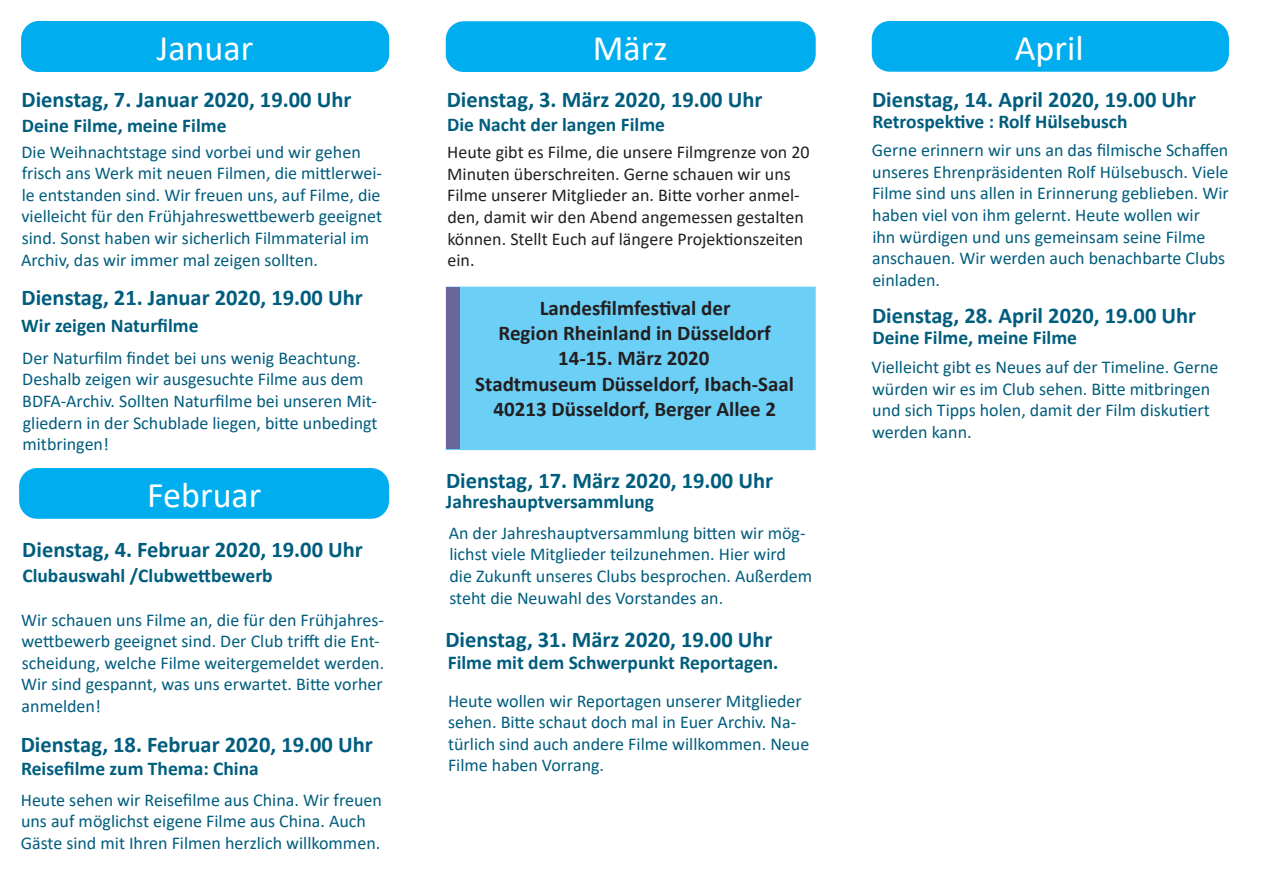
<style>
.page{position:relative;width:1263px;height:893px;background:#fff}
.page>*{position:absolute;margin:0;border:0;box-sizing:border-box;transform-origin:0 0}
.t1{font:36px "Calibri";color:#fff}
.t2{font:700 22.5px "Calibri";color:#005d7d}
.t3{font:700 21px "Calibri";color:#231f20}
.t4{font:700 19.5px "Calibri";color:#005d7d}
.t5{font:18px/21.6px "Calibri";color:#005d7d}
.t6{font:18px/21.6px "Calibri";color:#231f20}
</style>
<div class="page">
<div style="left:446px;top:287px;width:370px;height:163px;background:#6bcff6"></div>
<div style="left:21px;top:21px;width:368px;height:51px;background:#00aeef;border-radius:18px"></div>
<div style="left:19px;top:468px;width:370px;height:51px;background:#00aeef;border-radius:18px"></div>
<div style="left:446px;top:21px;width:370px;height:51px;background:#00aeef;border-radius:18px"></div>
<div style="left:872px;top:21px;width:357px;height:51px;background:#00aeef;border-radius:18px"></div>
<div style="left:446px;top:288px;width:14px;height:161px;background:#69669a"></div>
<p class="t1" style="left:157px;top:23px;width:98px">Januar</p>
<p class="t2" style="left:22px;top:83px;width:331px">Dienstag, 7. Januar 2020, 19.00 Uhr</p>
<p class="t4" style="left:22px;top:112px;width:206px">Deine Filme, meine Filme</p>
<p class="t1" style="left:593px;top:23px;width:76px">März</p>
<p class="t1" style="left:1015px;top:23px;width:70px">April</p>
<p class="t2" style="left:447px;top:83px;width:317px">Dienstag, 3. März 2020, 19.00 Uhr</p>
<p class="t4" style="left:447px;top:110px;width:219px">Die Nacht der langen Filme</p>
<p class="t2" style="left:872px;top:83px;width:326px">Dienstag, 14. April 2020, 19.00 Uhr</p>
<p class="t4" style="left:872px;top:108px;width:257px">Retrospektive : Rolf Hülsebusch</p>
<p class="t5" style="left:21px;top:140px;width:363px">Die Weihnachtstage sind vorbei und wir gehen frisch ans Werk mit neuen Filmen, die mittlerwei&shy;le entstanden sind. Wir freuen uns, auf Filme, die vielleicht für den Frühjahreswettbewerb geeignet sind. Sonst haben wir sicherlich Filmmaterial im Archiv, das wir immer mal zeigen sollten.</p>
<p class="t6" style="left:447px;top:141px;width:364px">Heute gibt es Filme, die unsere Filmgrenze von 20<br>Minuten überschreiten. Gerne schauen wir uns Filme unserer Mitglieder an. Bitte vorher anmel&shy;den, damit wir den Abend angemessen gestalten können. Stellt Euch auf längere Projektionszeiten ein.</p>
<p class="t2" style="left:22px;top:281px;width:343px">Dienstag, 21. Januar 2020, 19.00 Uhr</p>
<p class="t4" style="left:21px;top:311px;width:179px">Wir zeigen Naturfilme</p>
<p class="t5" style="left:22px;top:347px;width:357px">Der Naturfilm findet bei uns wenig Beachtung.<br>Deshalb zeigen wir ausgesuchte Filme aus dem BDFA-Archiv. Sollten Naturfilme bei unseren Mit&shy;gliedern in der Schublade liegen, bitte unbedingt mitbringen!</p>
<p class="t1" style="left:147px;top:470px;width:116px">Februar</p>
<p class="t2" style="left:22px;top:533px;width:342px">Dienstag, 4. Februar 2020, 19.00 Uhr</p>
<p class="t4" style="left:22px;top:562px;width:252px">Clubauswahl /Clubwettbewerb</p>
<p class="t5" style="left:21px;top:608px;width:365px">Wir schauen uns Filme an, die für den Frühjahres&shy;wettbewerb geeignet sind. Der Club trifft die Ent&shy;scheidung, welche Filme weitergemeldet werden.<br>Wir sind gespannt, was uns erwartet. Bitte vorher anmelden!</p>
<p class="t2" style="left:21px;top:729px;width:353px">Dienstag, 18. Februar 2020, 19.00 Uhr</p>
<p class="t4" style="left:21px;top:754px;width:239px">Reisefilme zum Thema: China</p>
<p class="t5" style="left:21px;top:788px;width:363px">Heute sehen wir Reisefilme aus China. Wir freuen uns auf möglichst eigene Filme aus China. Auch<br>Gäste sind mit Ihren Filmen herzlich willkommen.</p>
<p class="t3" style="left:540px;top:293px;width:192px">Landesfilmfestival der</p>
<p class="t3" style="left:498px;top:318px;width:274px">Region Rheinland in Düsseldorf</p>
<p class="t3" style="left:558px;top:343px;width:153px">14-15. März 2020</p>
<p class="t3" style="left:475px;top:369px;width:320px">Stadtmuseum Düsseldorf, Ibach-Saal</p>
<p class="t3" style="left:494px;top:394px;width:284px">40213 Düsseldorf, Berger Allee 2</p>
<p class="t2" style="left:446px;top:465px;width:329px">Dienstag, 17. März 2020, 19.00 Uhr</p>
<p class="t4" style="left:446px;top:488px;width:210px">Jahreshauptversammlung</p>
<p class="t5" style="left:449px;top:522px;width:365px">An der Jahreshauptversammlung bitten wir mög&shy;lichst viele Mitglieder teilzunehmen. Hier wird die Zukunft unseres Clubs besprochen. Außerdem steht die Neuwahl des Vorstandes an.</p>
<p class="t2" style="left:445px;top:624px;width:329px">Dienstag, 31. März 2020, 19.00 Uhr</p>
<p class="t4" style="left:448px;top:649px;width:332px">Filme mit dem Schwerpunkt Reportagen.</p>
<p class="t5" style="left:448px;top:689px;width:363px">Heute wollen wir Reportagen unserer Mitglieder sehen. Bitte schaut doch mal in Euer Archiv. Na&shy;türlich sind auch andere Filme willkommen. Neue Filme haben Vorrang.</p>
<p class="t5" style="left:872px;top:139px;width:358px">Gerne erinnern wir uns an das filmische Schaffen unseres Ehrenpräsidenten Rolf Hülsebusch. Viele Filme sind uns allen in Erinnerung geblieben. Wir haben viel von ihm gelernt. Heute wollen wir<br>ihn würdigen und uns gemeinsam seine Filme anschauen. Wir werden auch benachbarte Clubs einladen.</p>
<p class="t2" style="left:872px;top:299px;width:326px">Dienstag, 28. April 2020, 19.00 Uhr</p>
<p class="t4" style="left:872px;top:324px;width:206px">Deine Filme, meine Filme</p>
<p class="t5" style="left:871px;top:356px;width:348px">Vielleicht gibt es Neues auf der Timeline. Gerne würden wir es im Club sehen. Bitte mitbringen und sich Tipps holen, damit der Film diskutiert werden kann.</p>
</div>
